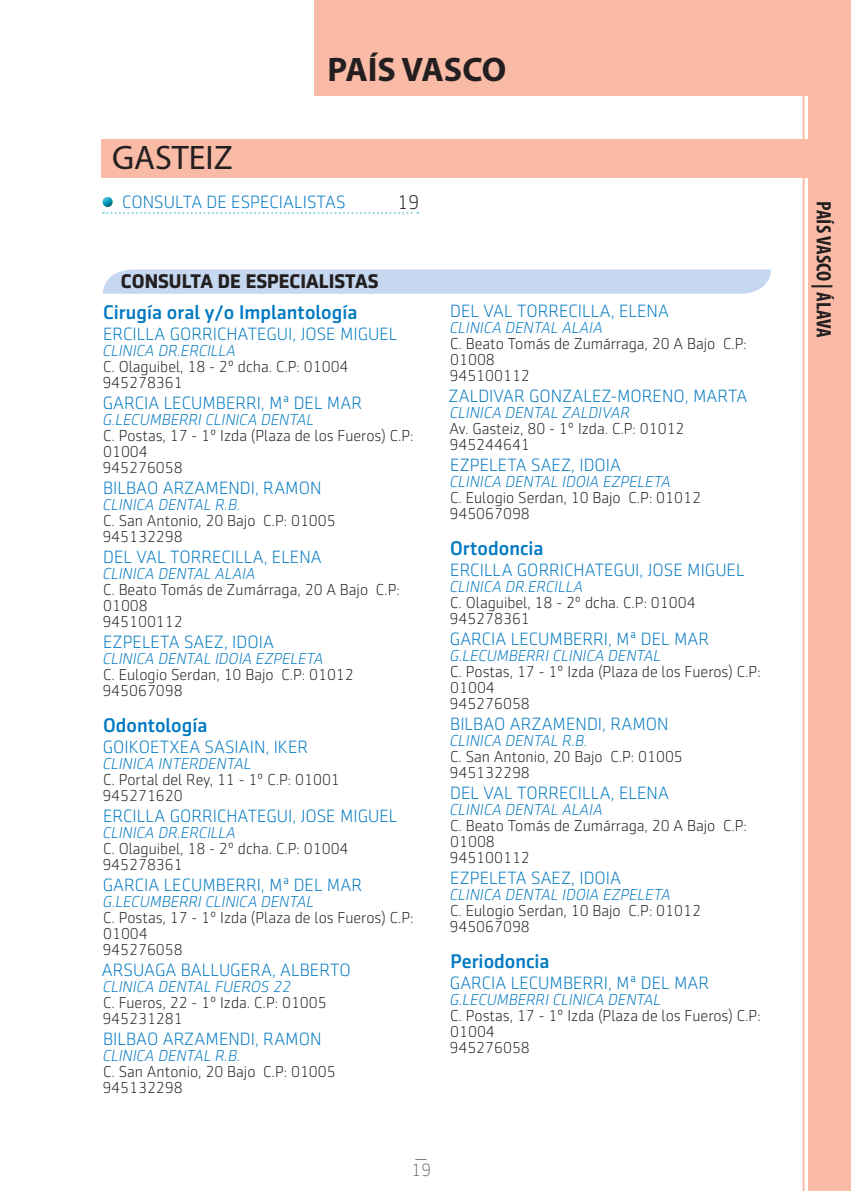
<style>
.page{position:relative;width:851px;height:1191px;background:#fff}
.page>*{position:absolute;margin:0;border:0;box-sizing:border-box;transform-origin:0 0}
.t1{font:700 34.2px "Myriad Pro";color:#231f20}
.t2{font:34.2px "Myriad Pro";color:#231f20}
.t3{font:700 condensed 21px "Myriad Pro";letter-spacing:-.005em;color:#231f20}
.t4{font:500 20px "Sentico Sans DT";color:#0079c2}
.t5{font:700 20px "Sentico Sans DT";letter-spacing:-.04em;color:#231f20}
.t6{font:300 20px "Sentico Sans DT";color:#231f20}
.t7{font:300 18px "Sentico Sans DT";color:#0079c2}
.t8{font:300 18px "Sentico Sans DT";color:#717074}
.t9{font:300 16px/16px "Sentico Sans DT";color:#231f20}
.t10{font:italic 300 16px "Sentico Sans DT";color:#0079c2}
</style>
<div class="page">
<hr style="left:802px;top:0;width:2px;height:1191px;background:#fabba6">
<div style="left:808px;top:0;width:42px;height:1191px;background:#fabba6"></div>
<div style="left:314px;top:0;width:510px;height:96px;background:#fabba6"></div>
<div style="left:101px;top:139px;width:728px;height:38px;background:#fabba6"></div>
<div style="left:95px;top:194px;width:32px;height:14px;background:#231f20;opacity:.75"></div>
<svg style="left:103px;top:212px;width:315px;height:2px"></svg>
<svg style="left:103px;top:269px;width:668px;height:25px"></svg>
<h1 class="t1" style="left:327px;top:47px;width:180px">PAÍS VASCO</h1>
<h1 class="t2" style="left:112px;top:136px;width:122px">GASTEIZ</h1>
<p class="t7" style="left:122px;top:192px;width:225px">CONSULTA DE ESPECIALISTAS</p>
<p class="t6" style="left:397px;top:192px;width:24px">19</p>
<p class="t5" style="left:121px;top:270px;width:13px">CONSU</p>
<p class="t5" style="left:182px;top:270px;width:76px">LTA DE ESPECIA</p>
<p class="t5" style="left:319px;top:270px;width:49px">LISTAS</p>
<p class="t4" style="left:103px;top:300px;width:256px">Cirugía oral y/o Implantología</p>
<p class="t7" style="left:103px;top:324px;width:296px">ERCILLA GORRICHATEGUI, JOSE MIGUEL</p>
<p class="t10" style="left:102px;top:342px;width:135px">CLINICA DR.ERCILLA</p>
<p class="t9" style="left:102px;top:358px;width:247px">C. Olaguibel, 18 - 2º dcha. C.P: 01004<br>945278361</p>
<p class="t7" style="left:103px;top:393px;width:260px">GARCIA LECUMBERRI, Mª DEL MAR</p>
<p class="t10" style="left:102px;top:411px;width:213px">G.LECUMBERRI CLINICA DENTAL</p>
<p class="t9" style="left:102px;top:427px;width:313px">C. Postas, 17 - 1º Izda (Plaza de los Fueros) C.P:<br>01004<br>945276058</p>
<p class="t7" style="left:103px;top:478px;width:220px">BILBAO ARZAMENDI, RAMON</p>
<p class="t10" style="left:102px;top:496px;width:139px">CLINICA DENTAL R.B.</p>
<p class="t9" style="left:102px;top:512px;width:235px">C. San Antonio, 20 Bajo C.P: 01005<br>945132298</p>
<p class="t7" style="left:103px;top:547px;width:220px">DEL VAL TORRECILLA, ELENA</p>
<p class="t10" style="left:102px;top:565px;width:154px">CLINICA DENTAL ALAIA</p>
<p class="t9" style="left:102px;top:581px;width:299px">C. Beato Tomás de Zumárraga, 20 A Bajo C.P:<br>01008<br>945100112</p>
<p class="t7" style="left:103px;top:632px;width:172px">EZPELETA SAEZ, IDOIA</p>
<p class="t10" style="left:102px;top:650px;width:222px">CLINICA DENTAL IDOIA EZPELETA</p>
<p class="t9" style="left:102px;top:666px;width:253px">C. Eulogio Serdan, 10 Bajo C.P: 01012<br>945067098</p>
<p class="t4" style="left:103px;top:713px;width:106px">Odontología</p>
<p class="t7" style="left:103px;top:737px;width:207px">GOIKOETXEA SASIAIN, IKER</p>
<p class="t10" style="left:102px;top:755px;width:150px">CLINICA INTERDENTAL</p>
<p class="t9" style="left:102px;top:771px;width:239px">C. Portal del Rey, 11 - 1º C.P: 01001<br>945271620</p>
<p class="t7" style="left:103px;top:806px;width:296px">ERCILLA GORRICHATEGUI, JOSE MIGUEL</p>
<p class="t10" style="left:102px;top:824px;width:135px">CLINICA DR.ERCILLA</p>
<p class="t9" style="left:102px;top:840px;width:247px">C. Olaguibel, 18 - 2º dcha. C.P: 01004<br>945278361</p>
<p class="t7" style="left:103px;top:875px;width:260px">GARCIA LECUMBERRI, Mª DEL MAR</p>
<p class="t10" style="left:102px;top:893px;width:213px">G.LECUMBERRI CLINICA DENTAL</p>
<p class="t9" style="left:102px;top:909px;width:313px">C. Postas, 17 - 1º Izda (Plaza de los Fueros) C.P:<br>01004<br>945276058</p>
<p class="t7" style="left:102px;top:960px;width:250px">ARSUAGA BALLUGERA, ALBERTO</p>
<p class="t10" style="left:102px;top:978px;width:190px">CLINICA DENTAL FUEROS 22</p>
<p class="t9" style="left:102px;top:994px;width:226px">C. Fueros, 22 - 1º Izda. C.P: 01005<br>945231281</p>
<p class="t7" style="left:103px;top:1029px;width:220px">BILBAO ARZAMENDI, RAMON</p>
<p class="t10" style="left:102px;top:1047px;width:139px">CLINICA DENTAL R.B.</p>
<p class="t9" style="left:102px;top:1063px;width:235px">C. San Antonio, 20 Bajo C.P: 01005<br>945132298</p>
<p class="t7" style="left:450px;top:301px;width:220px">DEL VAL TORRECILLA, ELENA</p>
<p class="t10" style="left:449px;top:319px;width:154px">CLINICA DENTAL ALAIA</p>
<p class="t9" style="left:449px;top:336px;width:299px">C. Beato Tomás de Zumárraga, 20 A Bajo C.P:<br>01008<br>945100112</p>
<p class="t7" style="left:448px;top:386px;width:300px">ZALDIVAR GONZALEZ-MORENO, MARTA</p>
<p class="t10" style="left:449px;top:404px;width:181px">CLINICA DENTAL ZALDIVAR</p>
<p class="t9" style="left:449px;top:421px;width:237px">Av. Gasteiz, 80 - 1º Izda. C.P: 01012<br>945244641</p>
<p class="t7" style="left:450px;top:455px;width:172px">EZPELETA SAEZ, IDOIA</p>
<p class="t10" style="left:449px;top:473px;width:222px">CLINICA DENTAL IDOIA EZPELETA</p>
<p class="t9" style="left:449px;top:490px;width:253px">C. Eulogio Serdan, 10 Bajo C.P: 01012<br>945067098</p>
<p class="t4" style="left:450px;top:537px;width:95px">Ortodoncia</p>
<p class="t7" style="left:450px;top:560px;width:296px">ERCILLA GORRICHATEGUI, JOSE MIGUEL</p>
<p class="t10" style="left:449px;top:578px;width:135px">CLINICA DR.ERCILLA</p>
<p class="t9" style="left:449px;top:595px;width:247px">C. Olaguibel, 18 - 2º dcha. C.P: 01004<br>945278361</p>
<p class="t7" style="left:450px;top:629px;width:260px">GARCIA LECUMBERRI, Mª DEL MAR</p>
<p class="t10" style="left:449px;top:647px;width:213px">G.LECUMBERRI CLINICA DENTAL</p>
<p class="t9" style="left:449px;top:664px;width:313px">C. Postas, 17 - 1º Izda (Plaza de los Fueros) C.P:<br>01004<br>945276058</p>
<p class="t7" style="left:450px;top:714px;width:220px">BILBAO ARZAMENDI, RAMON</p>
<p class="t10" style="left:449px;top:732px;width:139px">CLINICA DENTAL R.B.</p>
<p class="t9" style="left:449px;top:749px;width:235px">C. San Antonio, 20 Bajo C.P: 01005<br>945132298</p>
<p class="t7" style="left:450px;top:783px;width:220px">DEL VAL TORRECILLA, ELENA</p>
<p class="t10" style="left:449px;top:801px;width:154px">CLINICA DENTAL ALAIA</p>
<p class="t9" style="left:449px;top:818px;width:299px">C. Beato Tomás de Zumárraga, 20 A Bajo C.P:<br>01008<br>945100112</p>
<p class="t7" style="left:450px;top:868px;width:172px">EZPELETA SAEZ, IDOIA</p>
<p class="t10" style="left:449px;top:886px;width:222px">CLINICA DENTAL IDOIA EZPELETA</p>
<p class="t9" style="left:449px;top:903px;width:253px">C. Eulogio Serdan, 10 Bajo C.P: 01012<br>945067098</p>
<p class="t4" style="left:450px;top:950px;width:101px">Periodoncia</p>
<p class="t7" style="left:450px;top:973px;width:260px">GARCIA LECUMBERRI, Mª DEL MAR</p>
<p class="t10" style="left:449px;top:991px;width:213px">G.LECUMBERRI CLINICA DENTAL</p>
<p class="t9" style="left:449px;top:1008px;width:313px">C. Postas, 17 - 1º Izda (Plaza de los Fueros) C.P:<br>01004<br>945276058</p>
<p class="t8" style="left:411px;top:1160px;width:22px">19</p>
<h2 class="t3" style="left:836px;top:201px;width:138px;rotate:90deg">PAÍS VASCO | ÁLAVA</h2>
</div>
